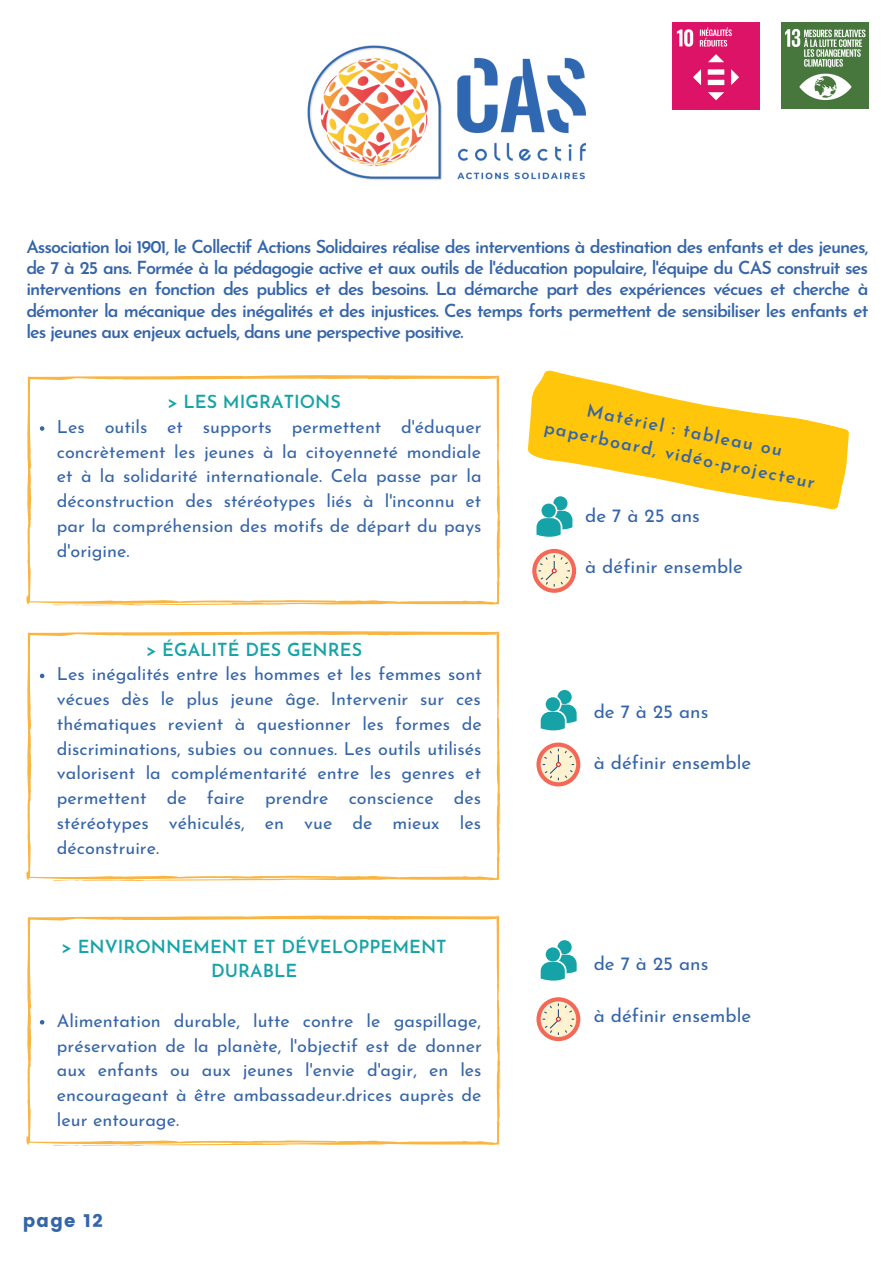
<style>
.page{position:relative;width:893px;height:1264px;background:#fff}
.page>*{position:absolute;margin:0;border:0;box-sizing:border-box;transform-origin:0 0}
.t1{font:18.9px "Josefin Sans";color:#3565a9}
.t2{font:18px/24.8px "Josefin Sans";color:#3565a9;text-align:justify}
.t3{font:600 18px/21.3px "Josefin Sans";letter-spacing:-.055em;color:#3565a9;text-align:justify}
.t4{font:600 18px/24.8px "Josefin Sans";color:#16a3a8;text-align:center}
.t5{font:18px "Poppins";letter-spacing:.07em;color:#3565a9}
</style>
<div class="page">
<svg style="left:26px;top:631px;width:474px;height:250px"></svg>
<svg style="left:26px;top:915px;width:474px;height:230px"></svg>
<svg style="left:26px;top:375px;width:474px;height:230px"></svg>
<svg style="left:40px;top:426px;width:4px;height:5px"></svg>
<svg style="left:40px;top:673px;width:4px;height:5px"></svg>
<svg style="left:40px;top:1020px;width:4px;height:4px"></svg>
<img style="left:307px;top:45px;width:278px;height:135px">
<img style="left:673px;top:23px;width:86px;height:86px">
<img style="left:781px;top:22px;width:87px;height:87px">
<div style="left:532px;top:549px;width:44px;height:43px;background:#f36856;border-radius:50%"></div>
<svg style="left:536px;top:553px;width:36px;height:35px"></svg>
<svg style="left:538px;top:555px;width:32px;height:31px"></svg>
<svg style="left:536px;top:532px;width:25px;height:5px"></svg>
<svg style="left:527px;top:370px;width:322px;height:162px;fill:#ffc60c"></svg>
<svg style="left:536px;top:742px;width:44px;height:44px"></svg>
<svg style="left:540px;top:746px;width:36px;height:36px"></svg>
<svg style="left:542px;top:748px;width:32px;height:32px"></svg>
<svg style="left:540px;top:690px;width:36px;height:40px"></svg>
<svg style="left:536px;top:997px;width:44px;height:44px"></svg>
<svg style="left:540px;top:1001px;width:36px;height:35px"></svg>
<svg style="left:542px;top:1003px;width:32px;height:31px"></svg>
<svg style="left:540px;top:940px;width:36px;height:40px"></svg>
<p class="t3" style="left:26px;top:237px;width:843px">Association loi 1901, le Collectif Actions Solidaires réalise des interventions à destination des enfants et des jeunes, de 7 à 25 ans. Formée à la pédagogie active et aux outils de l'éducation populaire, l'équipe du CAS construit ses interventions en fonction des publics et des besoins. La démarche part des expériences vécues et cherche à démonter la mécanique des inégalités et des injustices. Ces temps forts permettent de sensibiliser les enfants et les jeunes aux enjeux actuels, dans une perspective positive.</p>
<p class="t4" style="left:167px;top:391px;width:175px">&gt; LES MIGRATIONS</p>
<p class="t2" style="left:57px;top:416px;width:426px">Les outils et supports permettent d'éduquer concrètement les jeunes à la citoyenneté mondiale et à la solidarité internationale. Cela passe par la déconstruction des stéréotypes liés à l'inconnu et par la compréhension des motifs de départ du pays d'origine.</p>
<p class="t4" style="left:146px;top:638px;width:217px">&gt; ÉGALITÉ DES GENRES</p>
<p class="t2" style="left:57px;top:663px;width:426px">Les inégalités entre les hommes et les femmes sont vécues dès le plus jeune âge. Intervenir sur ces thématiques revient à questionner les formes de discriminations, subies ou connues. Les outils utilisés valorisent la complémentarité entre les genres et permettent de faire prendre conscience des stéréotypes véhiculés, en vue de mieux les déconstruire.</p>
<p class="t4" style="left:62px;top:935px;width:386px">&gt; ENVIRONNEMENT ET DÉVELOPPEMENT<br>DURABLE</p>
<p class="t2" style="left:57px;top:1009px;width:426px">Alimentation durable, lutte contre le gaspillage, préservation de la planète, l'objectif est de donner aux enfants ou aux jeunes l'envie d'agir, en les encourageant à être ambassadeur.drices auprès de leur entourage.</p>
<p class="t5" style="left:23px;top:1210px;width:81px">page 12</p>
<p class="t3" style="left:552px;top:391px;width:277px;line-height:24.6px;text-align:center;rotate:12deg">Matériel : tableau ou paperboard, vidéo-projecteur</p>
<p class="t1" style="left:585px;top:507px;width:116px">de 7 à 25 ans</p>
<p class="t1" style="left:585px;top:559px;width:159px">à définir ensemble</p>
<p class="t1" style="left:593px;top:703px;width:116px">de 7 à 25 ans</p>
<p class="t1" style="left:593px;top:755px;width:159px">à définir ensemble</p>
<p class="t1" style="left:593px;top:956px;width:116px">de 7 à 25 ans</p>
<p class="t1" style="left:593px;top:1007px;width:159px">à définir ensemble</p>
</div>
